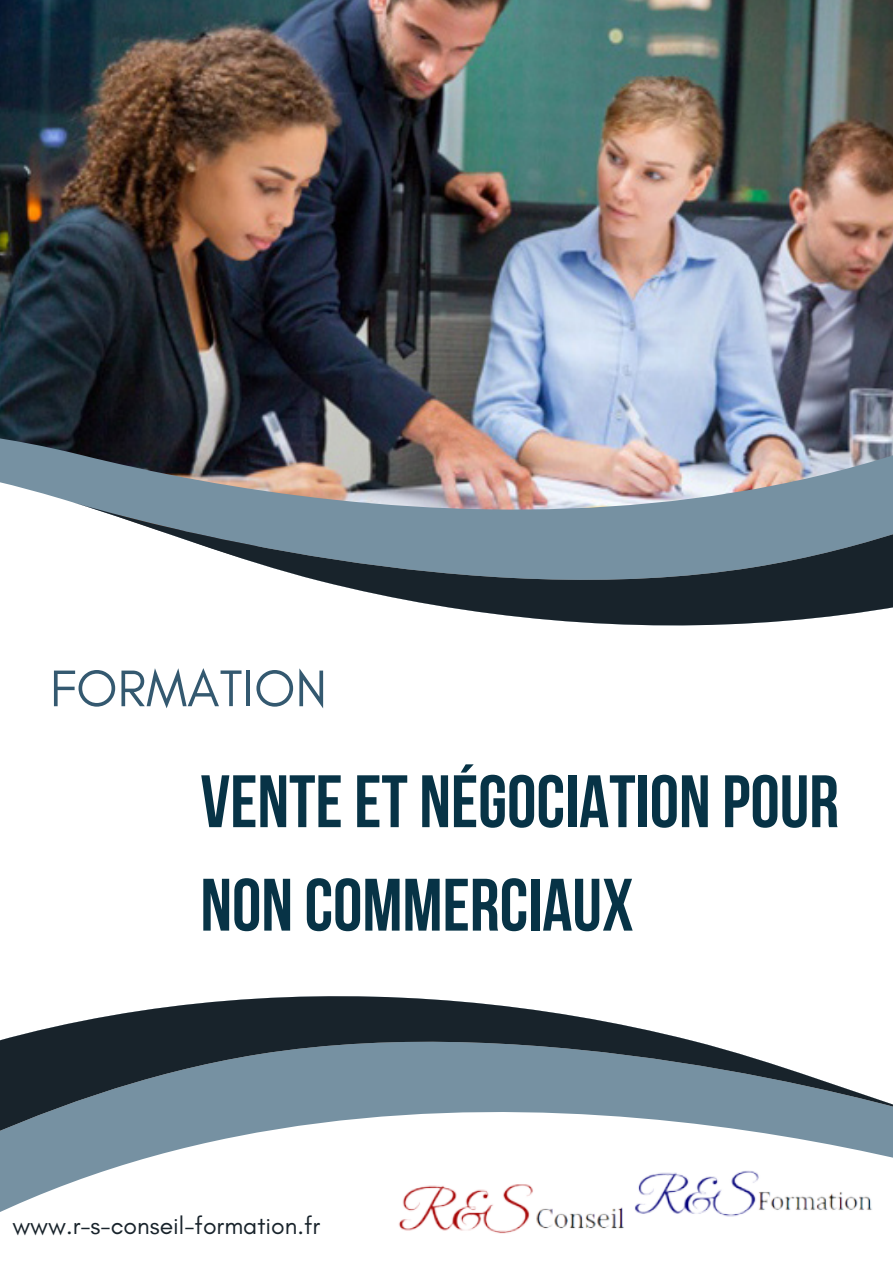
<style>
.page{position:relative;width:893px;height:1264px;background:#fff}
.page>*{position:absolute;margin:0;border:0;box-sizing:border-box;transform-origin:0 0}
.t1{font:700 74.1px/103.4px "Bebas Neue";color:#073346}
.t2{font:52.35px "Glacial Indifference";color:#345970}
.t3{font:24.75px "Glacial Indifference";color:#18232b}
</style>
<div class="page">
<img style="left:0;top:0;width:892px;height:218px">
<img style="left:0;top:218px;width:892px;height:231px">
<svg style="left:0;top:449px;width:73px;height:54px;fill:#7691a2"></svg>
<img style="left:73px;top:345px;width:819px;height:281px">
<svg style="left:0;top:996px;width:892px;height:238px"></svg>
<p class="t2" style="left:50px;top:656px;width:278px">FORMATION</p>
<p class="t1" style="left:200px;top:757px;width:640px">VENTEET NÉGOCIATION POUR<br>NON COMMERCIAUX</p>
<p class="t3" style="left:12px;top:1210px;width:309px">www.r-s-conseil-formation.fr</p>
</div>
